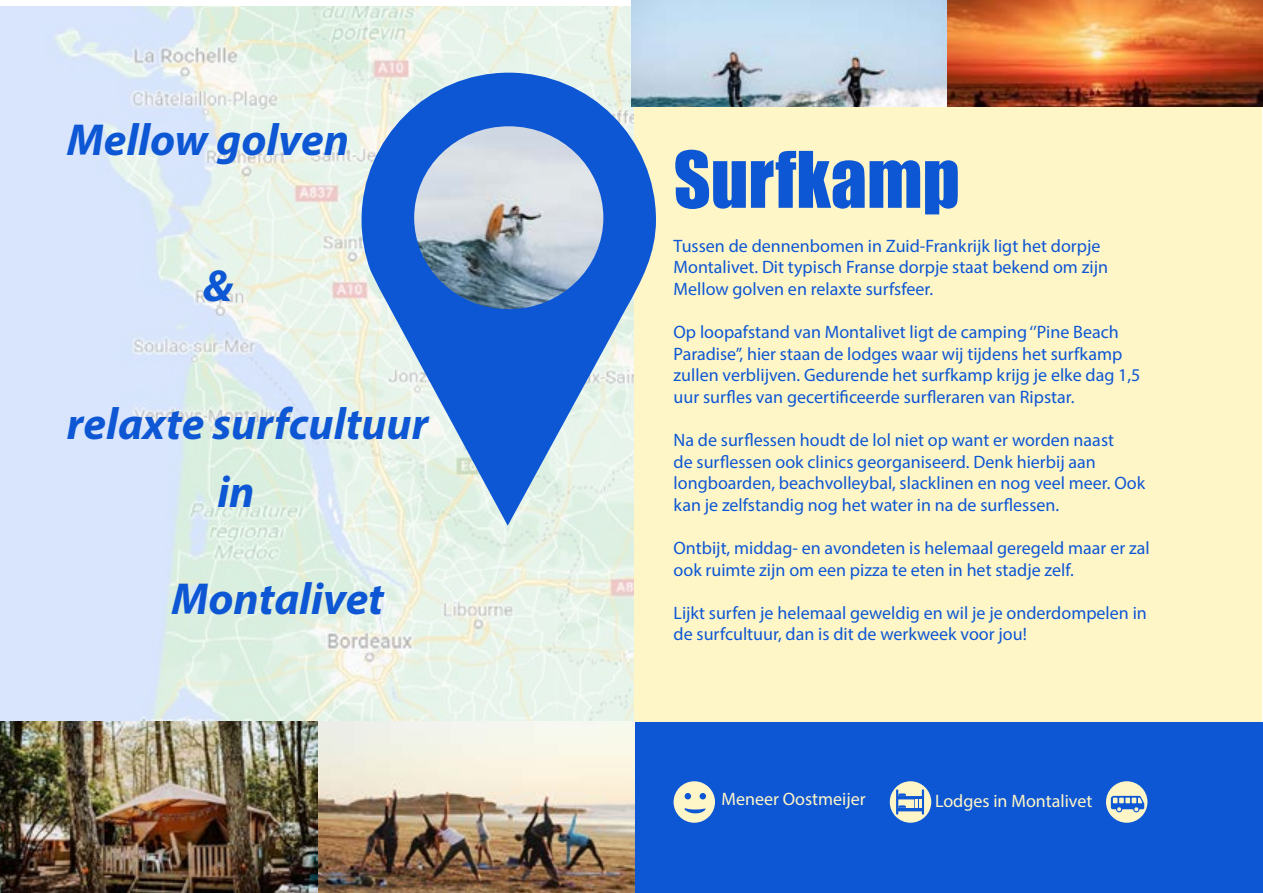
<style>
.page{position:relative;width:1263px;height:893px;background:#fff}
.page>*{position:absolute;margin:0;border:0;box-sizing:border-box;transform-origin:0 0}
.t1{font:72px "Impact";color:#0d57d4}
.t2{font:italic 700 45px "Myriad Pro";color:#0d57d4}
.t3{font:18px/21.6px "Myriad Pro";color:#0d57d4}
.t4{font:18px "Myriad Pro";color:#fff6c8}
</style>
<div class="page">
<img style="left:0;top:6px;width:634px;height:716px">
<div style="left:634px;top:0;width:627px;height:893px;background:#fff6c8"></div>
<svg style="left:361px;top:73px;width:295px;height:453px;background:#7ba4db"></svg>
<img style="left:414px;top:126px;width:189px;height:183px">
<div style="left:634px;top:722px;width:629px;height:170px;background:#0d57d4"></div>
<svg style="left:890px;top:781px;width:41px;height:42px"></svg>
<svg style="left:1106px;top:781px;width:41px;height:42px"></svg>
<img style="left:0;top:722px;width:634px;height:171px">
<img style="left:631px;top:0;width:632px;height:106px">
<svg style="left:673px;top:781px;width:42px;height:42px"></svg>
<h2 class="t2" style="left:67px;top:111px;width:284px">Mellow golven</h2>
<h2 class="t2" style="left:203px;top:257px;width:31px">&amp;</h2>
<h2 class="t2" style="left:67px;top:395px;width:363px">relaxte surfcultuur</h2>
<h2 class="t2" style="left:217px;top:462px;width:39px">in</h2>
<h2 class="t2" style="left:171px;top:570px;width:214px">Montalivet</h2>
<h1 class="t1" style="left:673px;top:124px;width:288px">Surfkamp</h1>
<p class="t3" style="left:673px;top:234px;width:436px">Tussen de dennenbomen in Zuid-Frankrijk ligt het dorpje<br>Montalivet. Dit typisch Franse dorpje staat bekend om zijn<br>Mellow golven en relaxte surfsfeer.</p>
<p class="t3" style="left:673px;top:321px;width:468px">Op loopafstand van Montalivet ligt de camping ‘’Pine Beach Paradise”, hier staan de lodges waar wij tijdens het surfkamp zullen verblijven. Gedurende het surfkamp krijg je elke dag 1,5 uur surfles van gecertificeerde surfleraren van Ripstar.</p>
<p class="t3" style="left:673px;top:429px;width:473px">Na de surflessen houdt de lol niet op want er worden naast<br>de surflessen ook clinics georganiseerd. Denk hierbij aan longboarden, beachvolleybal, slacklinen en nog veel meer. Ook kan je zelfstandig nog het water in na de surflessen.</p>
<p class="t3" style="left:673px;top:537px;width:478px">Ontbijt, middag- en avondeten is helemaal geregeld maar er zal ook ruimte zijn om een pizza te eten in het stadje zelf.</p>
<p class="t3" style="left:673px;top:602px;width:475px">Lijkt surfen je helemaal geweldig en wil je je onderdompelen in de surfcultuur, dan is dit de werkweek voor jou!</p>
<p class="t4" style="left:721px;top:788px;width:146px">Meneer Oostmeijer</p>
<p class="t4" style="left:935px;top:790px;width:159px">Lodges in Montalivet</p>
</div>
